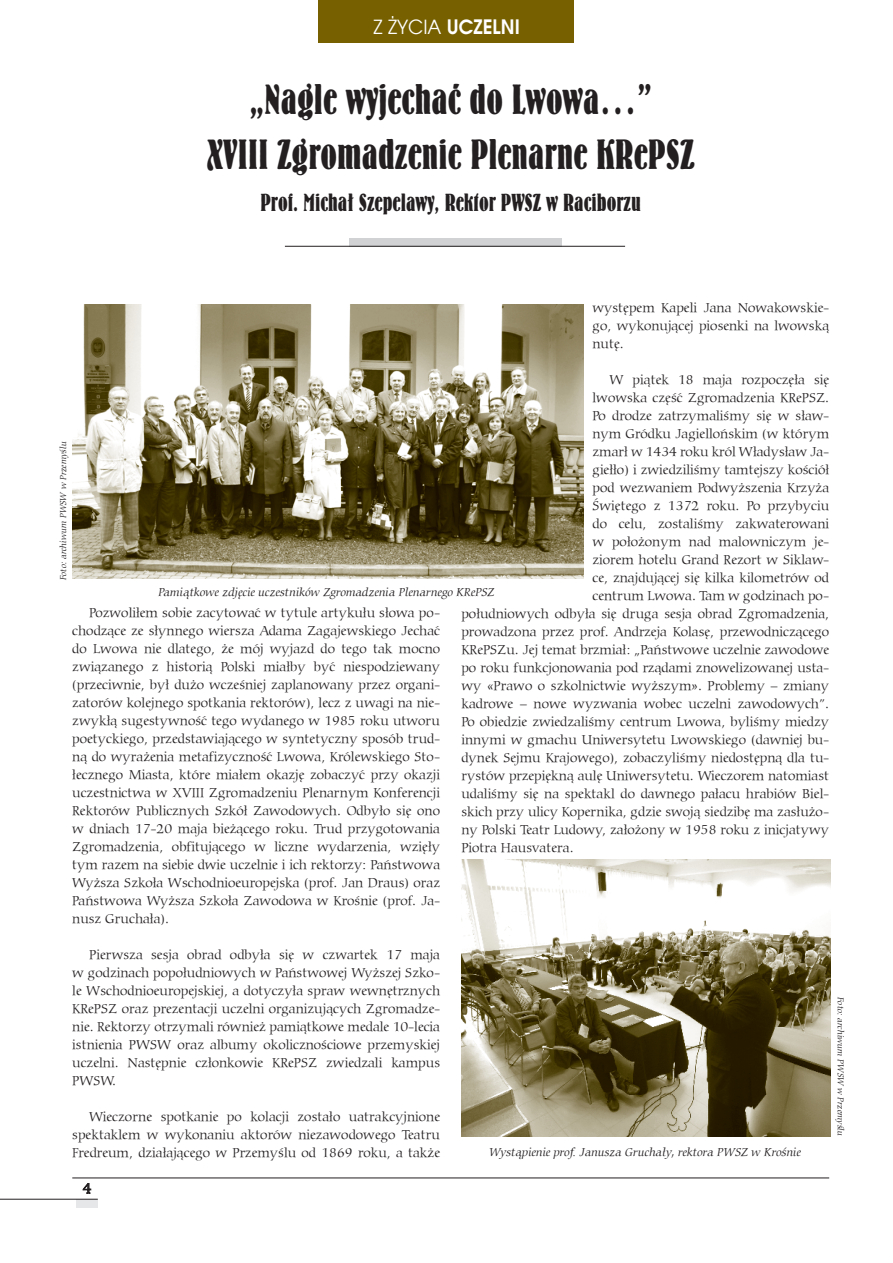
<style>
.page{position:relative;width:893px;height:1263px;background:#fff}
.page>*{position:absolute;margin:0;border:0;box-sizing:border-box;transform-origin:0 0}
.t1{font:36px/55.5px "Bernhard Bd Cn PL";color:#231f20;text-align:center;scale:.9 1}
.t2{font:21px "Bernhard Bd Cn PL";color:#231f20;scale:.9 1}
.t3{font:700 19.5px "Avalon";color:#fff;scale:.96 1}
.t4{font:15px "Bitstream Carmina Lt AT";color:#231f20}
.t5{font:13.5px/18px "Bitstream Carmina Lt AT";color:#231f20;text-align:justify}
.t6{font:12px "Bitstream Carmina Lt AT Italic";color:#231f20}
.t7{font:9px "Bitstream Carmina Lt AT Italic";color:#231f20}
.s1{font-weight:400}
</style>
<div class="page">
<div style="left:319px;top:0;width:255px;height:43px;background:#766000"></div>
<hr style="left:72px;top:1178px;width:757px;height:1px;background:#231f20">
<div style="left:77px;top:1199px;width:21px;height:9px;background:#e6e7e9"></div>
<hr style="left:0;top:1199px;width:98px;height:1px;background:#231f20">
<svg style="left:83px;top:1183px;width:8px;height:10px"></svg>
<div style="left:349px;top:238px;width:212px;height:9px;background:#d1d2d4"></div>
<hr style="left:285px;top:246px;width:340px;height:1px;background:#231f20">
<img style="left:461px;top:860px;width:369px;height:276px">
<img style="left:72px;top:304px;width:512px;height:275px">
<h3 class="t3" style="left:374px;top:14px;width:154px"><span class="s1">Z ŻYCIA</span> UCZELNI</h3>
<h1 class="t1" style="left:207px;top:71px;width:543px">„Nagle wyjechać do Lwowa…”<br>XVIII Zgromadzenie Plenarne KRePSZ</h1>
<h2 class="t2" style="left:260px;top:188px;width:424px">Prof. Michał Szepelawy, Rektor PWSZ w Raciborzu</h2>
<p class="t5" style="left:592px;top:299px;width:238px">występem Kapeli Jana Nowakowskie&shy;go, wykonującej piosenki na lwowską nutę.</p>
<p class="t5" style="left:609px;top:371px;width:221px">W piątek 18 maja rozpoczęła się</p>
<p class="t5" style="left:592px;top:389px;width:238px">lwowska część Zgromadzenia KRePSZ.</p>
<p class="t5" style="left:592px;top:407px;width:238px">Po drodze zatrzymaliśmy się w sław-</p>
<p class="t5" style="left:592px;top:425px;width:238px">nym Gródku Jagiellońskim (w którym</p>
<p class="t5" style="left:592px;top:443px;width:238px">zmarł w 1434 roku król Władysław Ja-</p>
<p class="t5" style="left:592px;top:461px;width:238px">giełło) i zwiedziliśmy tamtejszy kościół</p>
<p class="t5" style="left:592px;top:479px;width:238px">pod wezwaniem Podwyższenia Krzyża</p>
<p class="t5" style="left:592px;top:497px;width:238px">Świętego z 1372 roku. Po przybyciu</p>
<p class="t5" style="left:592px;top:515px;width:238px">do celu, zostaliśmy zakwaterowani</p>
<p class="t5" style="left:592px;top:533px;width:238px">w położonym nad malowniczym je-</p>
<p class="t5" style="left:592px;top:551px;width:238px">ziorem hotelu Grand Rezort w Siklaw-</p>
<p class="t5" style="left:592px;top:569px;width:238px">ce, znajdującej się kilka kilometrów od</p>
<p class="t5" style="left:592px;top:587px;width:238px">centrum Lwowa. Tam w godzinach po-</p>
<p class="t5" style="left:461px;top:605px;width:369px">południowych odbyła się druga sesja obrad Zgromadzenia,</p>
<p class="t5" style="left:461px;top:623px;width:369px">prowadzona przez prof. Andrzeja Kolasę, przewodniczącego</p>
<p class="t5" style="left:461px;top:641px;width:369px">KRePSZu. Jej temat brzmiał: „Państwowe uczelnie zawodowe</p>
<p class="t5" style="left:461px;top:659px;width:369px">po roku funkcjonowania pod rządami znowelizowanej usta-</p>
<p class="t5" style="left:461px;top:677px;width:369px">wy «Prawo o szkolnictwie wyższym». Problemy – zmiany</p>
<p class="t5" style="left:461px;top:695px;width:369px">kadrowe – nowe wyzwania wobec uczelni zawodowych”.</p>
<p class="t5" style="left:461px;top:713px;width:369px">Po obiedzie zwiedzaliśmy centrum Lwowa, byliśmy miedzy</p>
<p class="t5" style="left:461px;top:731px;width:369px">innymi w gmachu Uniwersytetu Lwowskiego (dawniej bu-</p>
<p class="t5" style="left:461px;top:749px;width:369px">dynek Sejmu Krajowego), zobaczyliśmy niedostępną dla tu-</p>
<p class="t5" style="left:461px;top:767px;width:369px">rystów przepiękną aulę Uniwersytetu. Wieczorem natomiast</p>
<p class="t5" style="left:461px;top:785px;width:369px">udaliśmy się na spektakl do dawnego pałacu hrabiów Biel-</p>
<p class="t5" style="left:461px;top:803px;width:369px">skich przy ulicy Kopernika, gdzie swoją siedzibę ma zasłużo-</p>
<p class="t5" style="left:461px;top:821px;width:369px">ny Polski Teatr Ludowy, założony w 1958 roku z inicjatywy</p>
<p class="t5" style="left:461px;top:839px;width:114px">Piotra Hausvatera.</p>
<p class="t7" style="left:58px;top:580px;width:140px;rotate:-90deg">Foto: archiwum PWSW w Przemyślu</p>
<p class="t6" style="left:159px;top:585px;width:338px">Pamiątkowe zdjęcie uczestników Zgromadzenia Plenarnego KRePSZ</p>
<p class="t5" style="left:72px;top:604px;width:369px;text-indent:17px">Pozwoliłem sobie zacytować w tytule artykułu słowa po&shy;chodzące ze słynnego wiersza Adama Zagajewskiego Jechać do Lwowa nie dlatego, że mój wyjazd do tego tak mocno związanego z historią Polski miałby być niespodziewany (przeciwnie, był dużo wcześniej zaplanowany przez organi&shy;zatorów kolejnego spotkania rektorów), lecz z uwagi na nie&shy;zwykłą sugestywność tego wydanego w 1985 roku utworu poetyckiego, przedstawiającego w syntetyczny sposób trud&shy;ną do wyrażenia metafizyczność Lwowa, Królewskiego Sto&shy;łecznego Miasta, które miałem okazję zobaczyć przy okazji uczestnictwa w XVIII Zgromadzeniu Plenarnym Konferencji Rektorów Publicznych Szkół Zawodowych. Odbyło się ono w dniach 17-20 maja bieżącego roku. Trud przygotowania Zgromadzenia, obfitującego w liczne wydarzenia, wzięły tym razem na siebie dwie uczelnie i ich rektorzy: Państwowa Wyższa Szkoła Wschodnioeuropejska (prof. Jan Draus) oraz Państwowa Wyższa Szkoła Zawodowa w Krośnie (prof. Ja&shy;nusz Gruchała).</p>
<p class="t5" style="left:72px;top:946px;width:369px;text-indent:17px">Pierwsza sesja obrad odbyła się w czwartek 17 maja w godzinach popołudniowych w Państwowej Wyższej Szko&shy;le Wschodnioeuropejskiej, a dotyczyła spraw wewnętrznych KRePSZ oraz prezentacji uczelni organizujących Zgromadze&shy;nie. Rektorzy otrzymali również pamiątkowe medale 10-lecia istnienia PWSW oraz albumy okolicznościowe przemyskiej uczelni. Następnie członkowie KRePSZ zwiedzali kampus PWSW.</p>
<p class="t5" style="left:72px;top:1108px;width:369px;text-indent:17px">Wieczorne spotkanie po kolacji zostało uatrakcyjnione spektaklem w wykonaniu aktorów niezawodowego Teatru Fredreum, działającego w Przemyślu od 1869 roku, a także</p>
<p class="t7" style="left:846px;top:997px;width:140px;rotate:90deg">Foto: archiwum PWSW w Przemyślu</p>
<p class="t6" style="left:489px;top:1145px;width:313px">Wystąpienie prof. Janusza Gruchały, rektora PWSZ w Krośnie</p>
<p class="t4" style="left:83px;top:1180px;width:10px">4</p>
</div>
